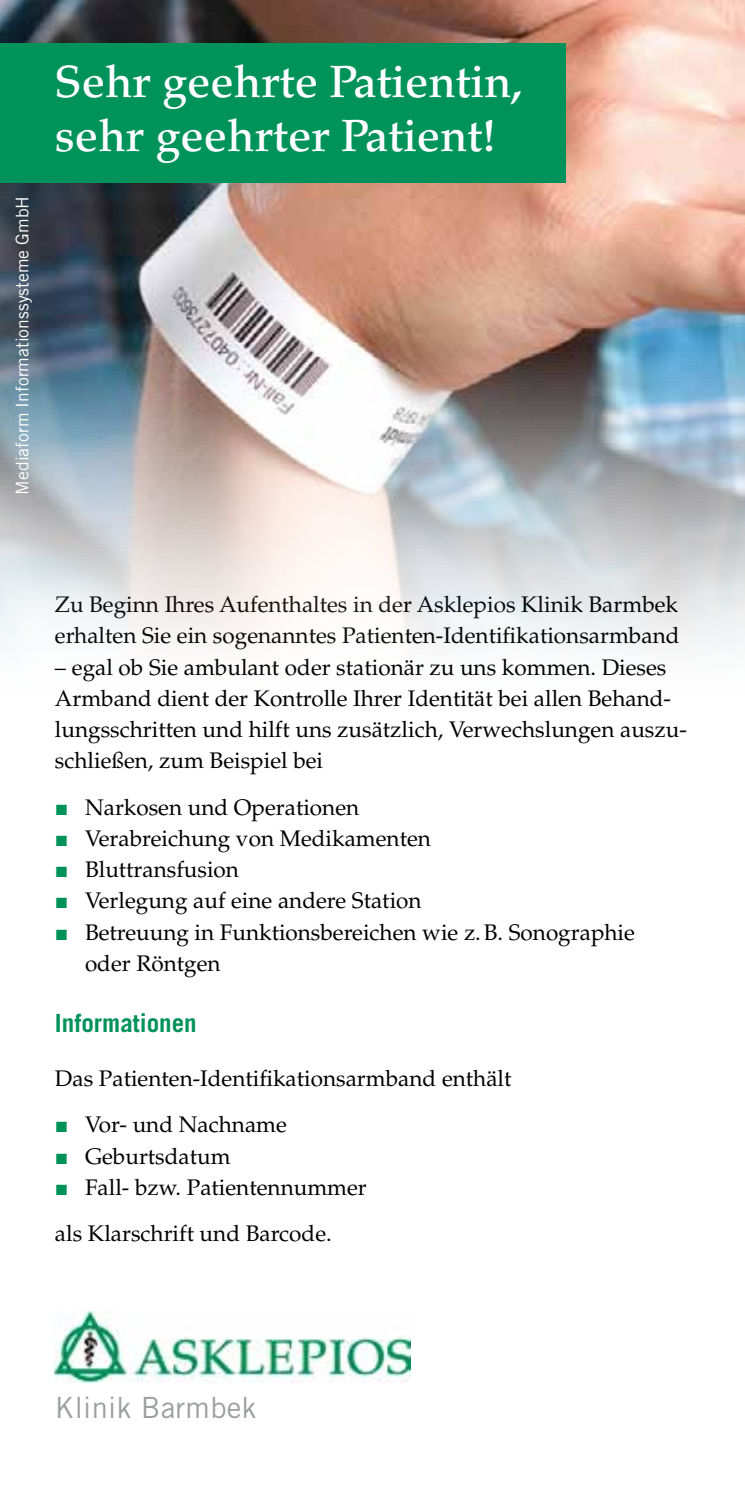
<style>
.page{position:relative;width:745px;height:1489px;background:#fff}
.page>*{position:absolute;margin:0;border:0;box-sizing:border-box;transform-origin:0 0}
.t1{font:500 45px/54px "Palatino LT Std";color:#fff}
.t2{font:29.25px "Trade Gothic LT Std";letter-spacing:.01em;color:#9c9e9f}
.t3{font:700 25px "Trade Gothic LT Std";color:#00925b}
.t4{font:22.5px/31.2px "Palatino LT Std";color:#000}
.t5{font:17.5px "Trade Gothic LT Std";color:#fff}
.s1{font-family:"Times New Roman";color:#00925b}
</style>
<div class="page">
<img style="left:55px;top:1311px;width:355px;height:71px">
<img style="left:0;top:0;width:744px;height:650px">
<div style="left:0;top:43px;width:565px;height:139px;background:#00925b"></div>
<p class="t5" style="left:12px;top:494px;width:300px;rotate:-90deg">Mediaform Informationssysteme GmbH</p>
<h1 class="t1" style="left:55px;top:55px;width:469px">Sehr geehrte Patientin, sehr geehrter Patient!</h1>
<p class="t4" style="left:55px;top:589px;width:625px">Zu Beginn Ihres Aufenthaltes in der Asklepios Klinik Barmbek erhalten Sie ein sogenanntes Patienten-Identifikationsarmband</p>
<p class="t4" style="left:55px;top:651px;width:633px">– egal ob Sie ambulant oder stationär zu uns kommen. Dieses Armband dient der Kontrolle Ihrer Identität bei allen Behand&shy;lungsschritten und hilft uns zusätzlich, Verwechslungen auszu&shy;schließen, zum Beispiel bei</p>
<p class="t4" style="left:55px;top:791px;width:305px"><span class="s1">■</span> Narkosen und Operationen</p>
<p class="t4" style="left:55px;top:823px;width:377px"><span class="s1">■</span> Verabreichung von Medikamenten</p>
<p class="t4" style="left:55px;top:854px;width:185px"><span class="s1">■</span> Bluttransfusion</p>
<p class="t4" style="left:55px;top:885px;width:368px"><span class="s1">■</span> Verlegung auf eine andere Station</p>
<p class="t4" style="left:85px;top:916px;width:551px;text-indent:-30px"><span class="s1">■</span> Betreuung in Funktionsbereichen wie z.B. Sonographie oder Röntgen</p>
<p class="t3" style="left:55px;top:1007px;width:143px">Informationen</p>
<p class="t4" style="left:55px;top:1063px;width:457px">Das Patienten-Identifikationsarmband enthält</p>
<p class="t4" style="left:55px;top:1109px;width:233px"><span class="s1">■</span> Vor- und Nachname</p>
<p class="t4" style="left:55px;top:1140px;width:177px"><span class="s1">■</span> Geburtsdatum</p>
<p class="t4" style="left:55px;top:1164px;width:313px;line-height:46.2px"><span class="s1">■</span> Fall- bzw. Patientennummer als Klarschrift und Barcode.</p>
<p class="t2" style="left:55px;top:1389px;width:203px">Klinik Barmbek</p>
</div>
